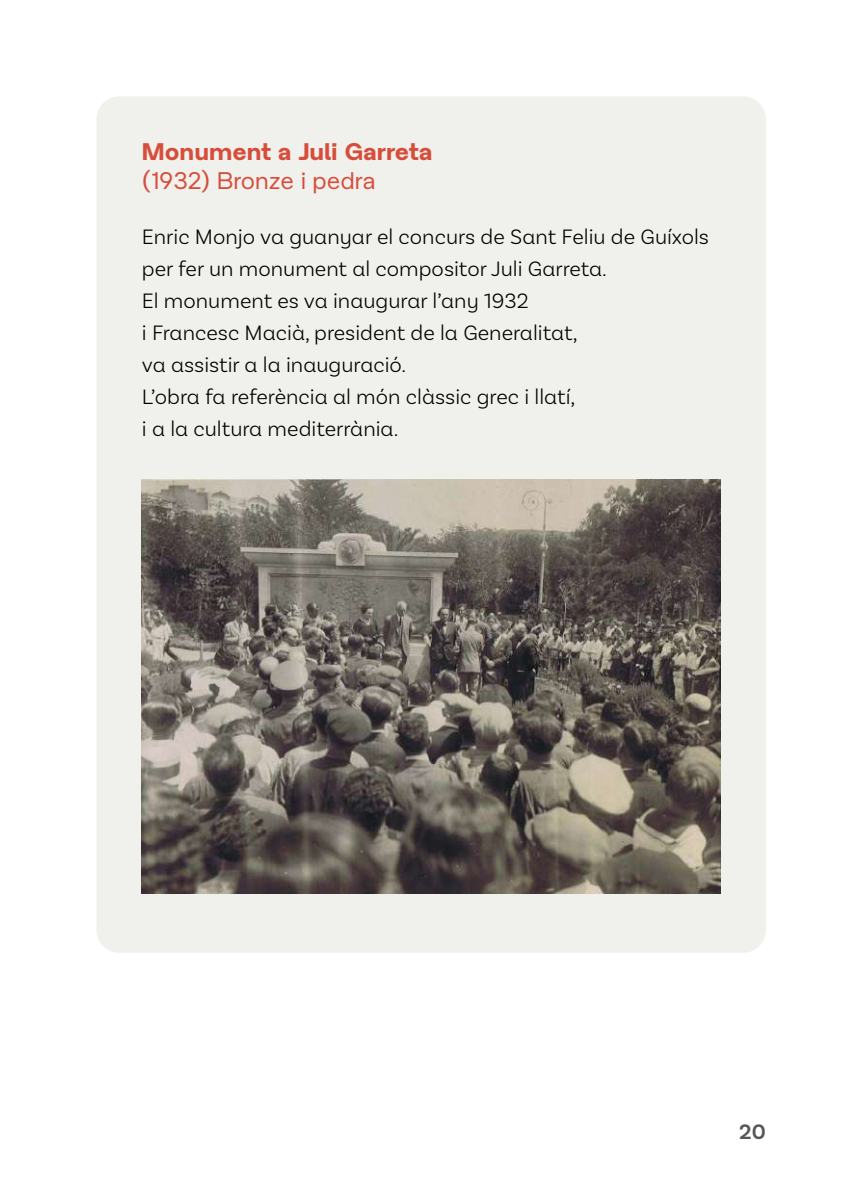
<style>
.page{position:relative;width:851px;height:1191px;background:#fff}
.page>*{position:absolute;margin:0;border:0;box-sizing:border-box;transform-origin:0 0}
.t1{font:700 24px "Afflictis";color:#d74d3b}
.t2{font:24px "Afflictis Beta";color:#d74d3b}
.t3{font:300 22px/32px "Basic Sans Alt";color:#000}
.t4{font:600 22px "Basic Sans Alt";color:#575756}
</style>
<div class="page">
<div style="left:96px;top:96px;width:669px;height:856px;background:#f0f0ed;border-radius:23px"></div>
<img style="left:142px;top:479px;width:578px;height:414px">
<p class="t1" style="left:142px;top:136px;width:292px">Monument a Juli Garreta</p>
<p class="t2" style="left:142px;top:165px;width:235px">(1932) Bronze i pedra</p>
<p class="t3" style="left:142px;top:220px;width:568px">Enric Monjo va guanyar el concurs de Sant Feliu de Guíxols per fer un monument al compositor Juli Garreta.<br>El monument es va inaugurar l’any 1932<br>i Francesc Macià, president de la Generalitat,<br>va assistir a la inauguració.<br>L’obra fa referència al món clàssic grec i llatí,<br>i a la cultura mediterrània.</p>
<p class="t4" style="left:739px;top:1118px;width:28px">20</p>
</div>
